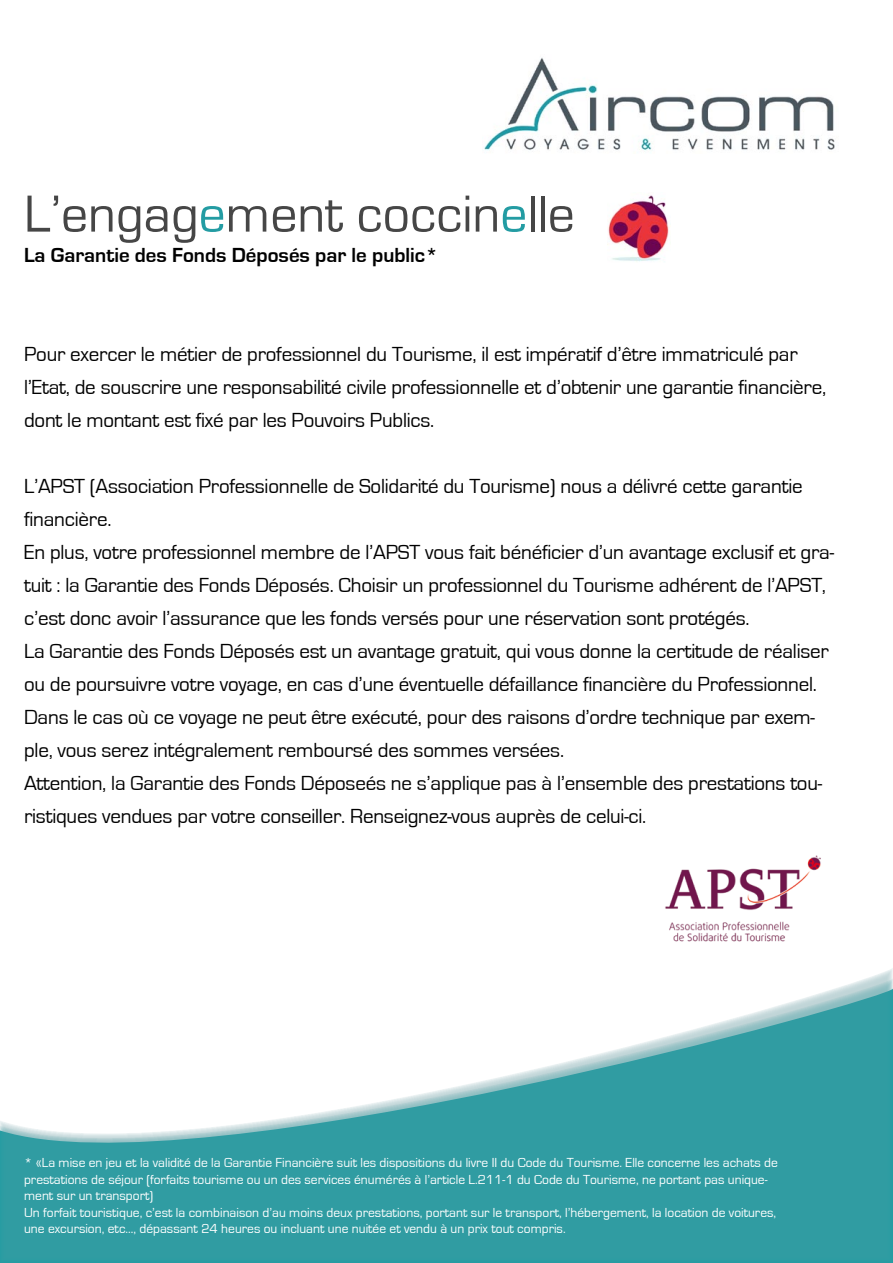
<style>
.page{position:relative;width:893px;height:1263px;background:#fff}
.page>*{position:absolute;margin:0;border:0;box-sizing:border-box;transform-origin:0 0}
.t1{font:54px "Eurostile";color:#464646}
.t2{font:21px/33px "Eurostile";letter-spacing:-.01em;color:#000}
.t3{font:700 21px "Eurostile";color:#000}
.t4{font:13.5px/16.5px "Eurostile";color:#fff}
.s1{color:#239ca3}
</style>
<div class="page">
<img style="left:484px;top:57px;width:351px;height:94px">
<img style="left:665px;top:855px;width:156px;height:87px">
<svg style="left:0;top:978px;width:893px;height:285px;fill:#309ca2"></svg>
<img style="left:608px;top:195px;width:61px;height:67px">
<h1 class="t1" style="left:24px;top:185px;width:552px">L’engag<span class="s1">e</span>ment coccin<span class="s1">e</span>lle</h1>
<p class="t3" style="left:24px;top:243px;width:416px">La Garantie des Fonds Déposés par le public*</p>
<p class="t2" style="left:24px;top:338px;width:803px">Pour exercer le métier de professionnel du Tourisme, il est impératif d’être immatriculé par l’Etat, de souscrire une responsabilité civile professionnelle et d’obtenir une garantie financière, dont le montant est fixé par les Pouvoirs Publics.</p>
<p class="t2" style="left:24px;top:470px;width:811px">L’APST (Association Professionnelle de Solidarité du Tourisme) nous a délivré cette garantie financière.<br>En plus, votre professionnel membre de l’APST vous fait bénéficier d’un avantage exclusif et gra&shy;tuit : la Garantie des Fonds Déposés. Choisir un professionnel du Tourisme adhérent de l’APST, c’est donc avoir l’assurance que les fonds versés pour une réservation sont protégés.<br>La Garantie des Fonds Déposés est un avantage gratuit, qui vous donne la certitude de réaliser ou de poursuivre votre voyage, en cas d’une éventuelle défaillance financière du Professionnel.<br>Dans le cas où ce voyage ne peut être exécuté, pour des raisons d’ordre technique par exem&shy;ple, vous serez intégralement remboursé des sommes versées.<br>Attention, la Garantie des Fonds Déposeés ne s’applique pas à l’ensemble des prestations tou&shy;ristiques vendues par votre conseiller. Renseignez-vous auprès de celui-ci.</p>
<p class="t4" style="left:24px;top:1155px;width:755px">* «La mise en jeu et la validité de la Garantie Financière suit les dispositions du livre II du Code du Tourisme. Elle concerne les achats de prestations de séjour (forfaits tourisme ou un des services énumérés à l’article L.211-1 du Code du Tourisme, ne portant pas unique&shy;ment sur un transport)<br>Un forfait touristique, c’est la combinaison d’au moins deux prestations, portant sur le transport, l’hébergement, la location de voitures, une excursion, etc..., dépassant 24 heures ou incluant une nuitée et vendu à un prix tout compris.</p>
</div>
